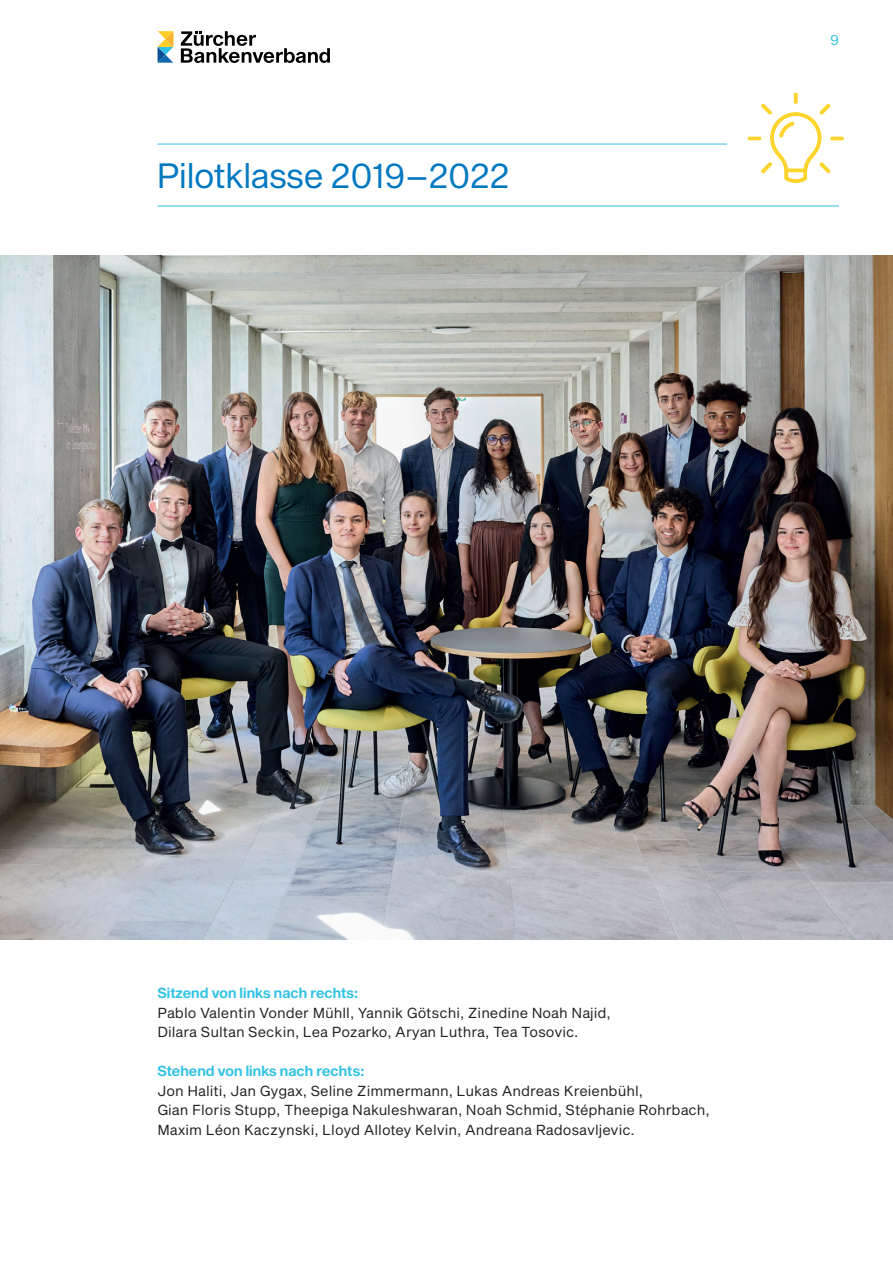
<style>
.page{position:relative;width:893px;height:1263px;background:#fff}
.page>*{position:absolute;margin:0;border:0;box-sizing:border-box;transform-origin:0 0}
.t1{font:34.5px "Sequel Sans Book Head";letter-spacing:.01em;color:#0079c2}
.t2{font:14.25px/19.5px "Sequel Sans Book Body";color:#231f20}
.t3{font:14.25px "Sequel Sans Semi Bold Head";letter-spacing:.005em;color:#32c3e4}
.t4{font:14.25px "Sequel Sans Book Body";color:#32c3e4}
</style>
<div class="page">
<hr style="left:157px;top:144px;width:570px;height:1px;background:#32c3e4">
<svg style="left:181px;top:31px;width:149px;height:32px"></svg>
<svg style="left:158px;top:31px;width:15px;height:32px"></svg>
<img style="left:747px;top:93px;width:97px;height:90px">
<img style="left:0;top:255px;width:893px;height:685px">
<hr style="left:157px;top:206px;width:682px;height:1px;background:#32c3e4">
<h1 class="t1" style="left:157px;top:151px;width:353px">Pilotklasse 2019–2022</h1>
<p class="t4" style="left:830px;top:30px;width:10px">9</p>
<p class="t3" style="left:157px;top:983px;width:203px">Sitzend von links nach rechts:</p>
<p class="t2" style="left:157px;top:1004px;width:455px">Pablo Valentin Vonder Mühll, Yannik Götschi, Zinedine Noah Najid,<br>Dilara Sultan Seckin, Lea Pozarko, Aryan Luthra, Tea Tosovic.</p>
<p class="t3" style="left:157px;top:1061px;width:209px">Stehend von links nach rechts:</p>
<p class="t2" style="left:157px;top:1082px;width:554px">Jon Haliti, Jan Gygax, Seline Zimmermann, Lukas Andreas Kreienbühl,<br>Gian Floris Stupp, Theepiga Nakuleshwaran, Noah Schmid, Stéphanie Rohrbach,<br>Maxim Léon Kaczynski, Lloyd Allotey Kelvin, Andreana Radosavljevic.</p>
</div>
